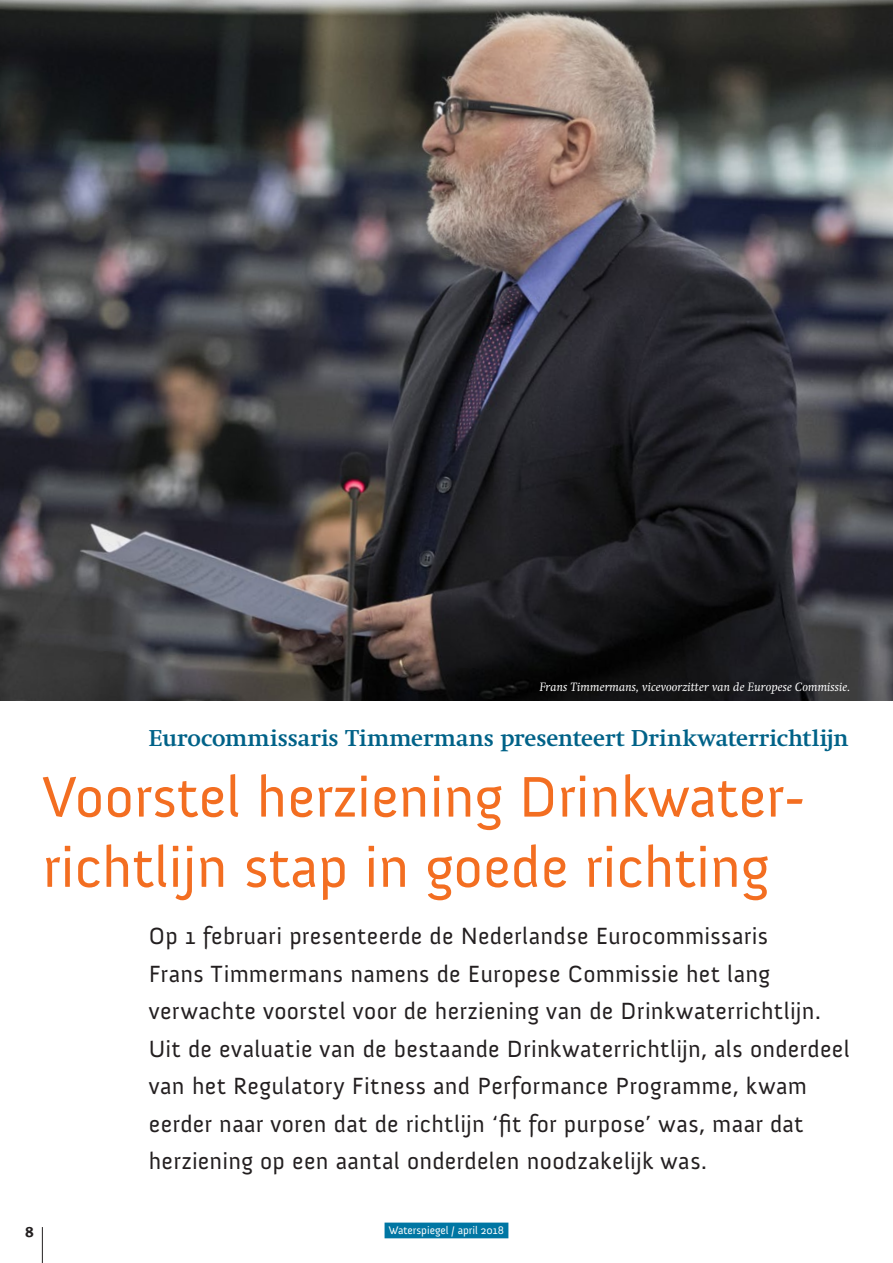
<style>
.page{position:relative;width:893px;height:1263px;background:#fff}
.page>*{position:absolute;margin:0;border:0;box-sizing:border-box;transform-origin:0 0}
.t1{font:58.5px/70.2px "Anivers";color:#f36e21}
.t2{font:24px/37.5px "Anivers";letter-spacing:.015em;color:#231f20}
.t3{font:700 22.5px "Swift";color:#006288}
.t4{font:700 15px "Meta Plus";color:#231f20}
.t5{font:italic 12px "Swift";letter-spacing:.01em;color:#fff}
.t6{font:11.25px "Anivers";color:#fff}
</style>
<div class="page">
<hr style="left:42px;top:1227px;width:1px;height:36px;background:#231f20">
<div style="left:385px;top:1222px;width:123px;height:16px;background:#0076a3"></div>
<img style="left:0;top:0;width:893px;height:700px">
<p class="t5" style="left:540px;top:680px;width:312px">Frans Timmermans, vicevoorzitter van de Europese Commissie.</p>
<p class="t3" style="left:149px;top:725px;width:701px">Eurocommissaris Timmermans presenteert Drinkwaterrichtlijn</p>
<h1 class="t1" style="left:43px;top:763px;width:764px">Voorstel herziening Drinkwater&shy;richtlijn stap in goede richting</h1>
<p class="t2" style="left:149px;top:918px;width:702px">Op 1 februari presenteerde de Nederlandse Eurocommissaris<br>Frans Timmermans namens de Europese Commissie het lang verwachte voorstel voor de herziening van de Drinkwaterrichtlijn.<br>Uit de evaluatie van de bestaande Drinkwaterrichtlijn, als onderdeel van het Regulatory Fitness and Performance Programme, kwam eerder naar voren dat de richtlijn ‘fit for purpose’ was, maar dat herziening op een aantal onderdelen noodzakelijk was.</p>
<p class="t4" style="left:25px;top:1223px;width:10px">8</p>
<p class="t6" style="left:389px;top:1224px;width:117px">Waterspiegel / april 2018</p>
</div>
